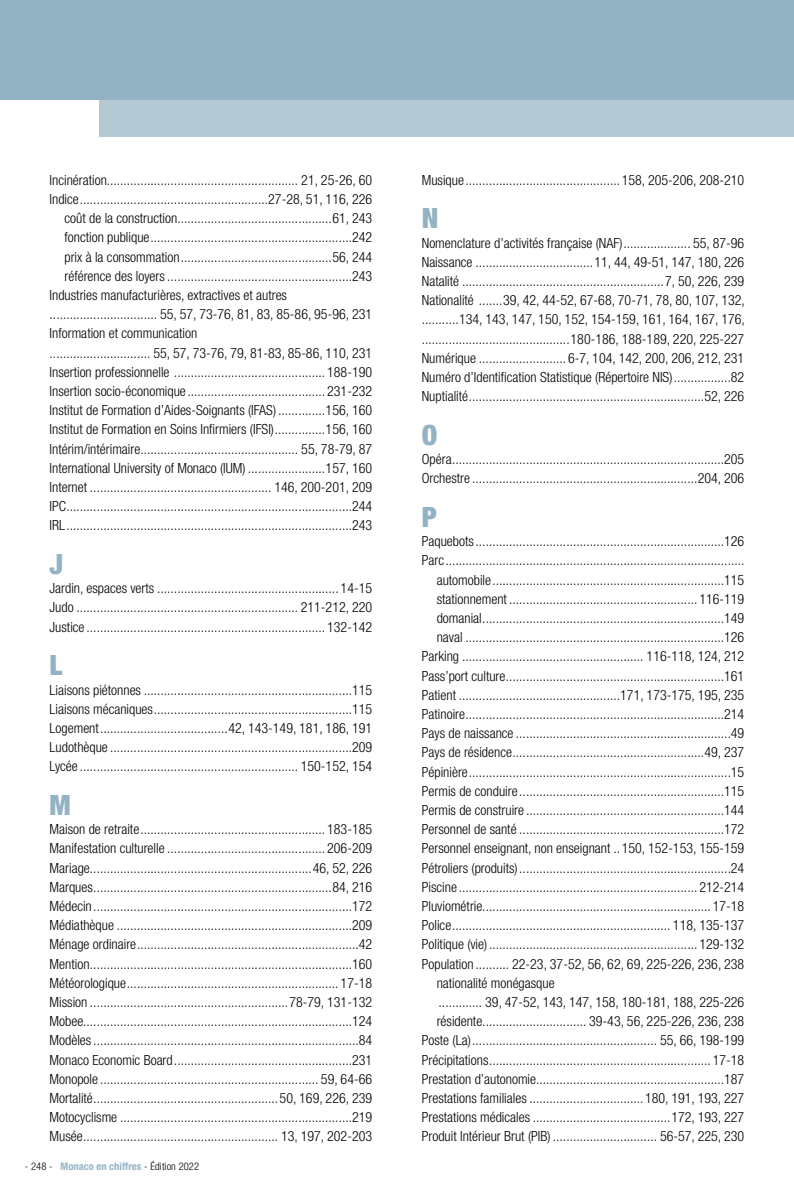
<style>
.page{position:relative;width:794px;height:1191px;background:#fff}
.page>*{position:absolute;margin:0;border:0;box-sizing:border-box;transform-origin:0 0}
.t1{font:900 condensed 28px "Helvetica Neue";color:#93b3c4}
.t2{font:300 condensed 14px/19.2px "Helvetica Neue";color:#000;text-align:justify}
.t3{font:300 condensed 10.5px "Helvetica Neue";letter-spacing:.01em;color:#000}
.s1{font-weight:700;color:#93b3c4}
</style>
<div class="page">
<div style="left:0;top:0;width:99px;height:99px;background:#93b3c4"></div>
<div style="left:99px;top:99px;width:695px;height:37px;background:#b5c9d5"></div>
<div style="left:99px;top:0;width:695px;height:99px;background:#93b3c4"></div>
<p class="t2" style="left:50px;top:170px;width:324px">Incinération......................................................... 21, 25-26, 60</p>
<p class="t2" style="left:50px;top:189px;width:324px">Indice........................................................27-28, 51, 116, 226</p>
<p class="t2" style="left:64px;top:208px;width:309px">coût de la construction..............................................61, 243</p>
<p class="t2" style="left:64px;top:228px;width:309px">fonction publique............................................................242</p>
<p class="t2" style="left:64px;top:247px;width:309px">prix à la consommation.............................................56, 244</p>
<p class="t2" style="left:64px;top:266px;width:309px">référence des loyers .......................................................243</p>
<p class="t2" style="left:50px;top:285px;width:239px">Industries manufacturières, extractives et autres</p>
<p class="t2" style="left:50px;top:304px;width:324px">................................ 55, 57, 73-76, 81, 83, 85-86, 95-96, 231</p>
<p class="t2" style="left:50px;top:324px;width:149px">Information et communication</p>
<p class="t2" style="left:50px;top:343px;width:324px">.............................. 55, 57, 73-76, 79, 81-83, 85-86, 110, 231</p>
<p class="t2" style="left:50px;top:362px;width:324px">Insertion professionnelle ............................................. 188-190</p>
<p class="t2" style="left:50px;top:381px;width:324px">Insertion socio-économique......................................... 231-232</p>
<p class="t2" style="left:50px;top:400px;width:324px">Institut de Formation d’Aides-Soignants (IFAS) ..............156, 160</p>
<p class="t2" style="left:50px;top:420px;width:324px">Institut de Formation en Soins Infirmiers (IFSI)...............156, 160</p>
<p class="t2" style="left:50px;top:439px;width:324px">Intérim/intérimaire............................................... 55, 78-79, 87</p>
<p class="t2" style="left:50px;top:458px;width:324px">International University of Monaco (IUM) .......................157, 160</p>
<p class="t2" style="left:50px;top:477px;width:324px">Internet ...................................................... 146, 200-201, 209</p>
<p class="t2" style="left:50px;top:496px;width:324px">IPC.....................................................................................244</p>
<p class="t2" style="left:50px;top:516px;width:324px">IRL.....................................................................................243</p>
<h1 class="t1" style="left:50px;top:547px;width:15px">J</h1>
<p class="t2" style="left:50px;top:578px;width:324px">Jardin, espaces verts ...................................................... 14-15<br>Judo .................................................................. 211-212, 220<br>Justice ....................................................................... 132-142</p>
<h1 class="t1" style="left:50px;top:648px;width:14px">L</h1>
<p class="t2" style="left:50px;top:680px;width:324px">Liaisons piétonnes ..............................................................115<br>Liaisons mécaniques...........................................................115<br>Logement......................................42, 143-149, 181, 186, 191<br>Ludothèque ........................................................................209<br>Lycée ................................................................. 150-152, 154</p>
<h1 class="t1" style="left:50px;top:787px;width:23px">M</h1>
<p class="t2" style="left:50px;top:819px;width:324px">Maison de retraite....................................................... 183-185<br>Manifestation culturelle ............................................... 206-209<br>Mariage..................................................................46, 52, 226<br>Marques.......................................................................84, 216<br>Médecin.............................................................................172<br>Médiathèque ......................................................................209<br>Ménage ordinaire..................................................................42<br>Mention..............................................................................160<br>Météorologique............................................................... 17-18<br>Mission ...........................................................78-79, 131-132<br>Mobee................................................................................124<br>Modèles...............................................................................84<br>Monaco Economic Board.....................................................231<br>Monopole ................................................................. 59, 64-66<br>Mortalité.......................................................50, 169, 226, 239<br>Motocyclisme .....................................................................219<br>Musée.......................................................... 13, 197, 202-203</p>
<p class="t3" style="left:25px;top:1159px;width:176px">- 248 - <span class="s1">Monaco en chiffres</span> - Édition 2022</p>
<p class="t2" style="left:422px;top:170px;width:324px">Musique..............................................158, 205-206, 208-210</p>
<h1 class="t1" style="left:422px;top:201px;width:18px">N</h1>
<p class="t2" style="left:422px;top:233px;width:324px">Nomenclature d’activités française (NAF).................... 55, 87-96<br>Naissance ...................................11, 44, 49-51, 147, 180, 226<br>Natalité ............................................................7, 50, 226, 239<br>Nationalité .......39, 42, 44-52, 67-68, 70-71, 78, 80, 107, 132, ...........134, 143, 147, 150, 152, 154-159, 161, 164, 167, 176, ............................................180-186, 188-189, 220, 225-227<br>Numérique .......................... 6-7, 104, 142, 200, 206, 212, 231<br>Numéro d’Identification Statistique (Répertoire NIS).................82<br>Nuptialité......................................................................52, 226</p>
<h1 class="t1" style="left:422px;top:418px;width:17px">O</h1>
<p class="t2" style="left:422px;top:449px;width:324px">Opéra.................................................................................205<br>Orchestre ...................................................................204, 206</p>
<h1 class="t1" style="left:422px;top:500px;width:17px">P</h1>
<p class="t2" style="left:422px;top:531px;width:324px">Paquebots..........................................................................126</p>
<p class="t2" style="left:422px;top:550px;width:324px">Parc.........................................................................................</p>
<p class="t2" style="left:437px;top:570px;width:309px">automobile.....................................................................115</p>
<p class="t2" style="left:437px;top:589px;width:309px">stationnement ........................................................ 116-119</p>
<p class="t2" style="left:437px;top:608px;width:309px">domanial........................................................................149</p>
<p class="t2" style="left:437px;top:627px;width:309px">naval .............................................................................126</p>
<p class="t2" style="left:422px;top:646px;width:324px">Parking ...................................................... 116-118, 124, 212</p>
<p class="t2" style="left:422px;top:666px;width:324px">Pass’port culture.................................................................161</p>
<p class="t2" style="left:422px;top:685px;width:324px">Patient ................................................171, 173-175, 195, 235</p>
<p class="t2" style="left:422px;top:704px;width:324px">Patinoire.............................................................................214</p>
<p class="t2" style="left:422px;top:723px;width:324px">Pays de naissance ................................................................49</p>
<p class="t2" style="left:422px;top:742px;width:324px">Pays de résidence.........................................................49, 237</p>
<p class="t2" style="left:422px;top:762px;width:324px">Pépinière..............................................................................15</p>
<p class="t2" style="left:422px;top:781px;width:324px">Permis de conduire .............................................................115</p>
<p class="t2" style="left:422px;top:800px;width:324px">Permis de construire ...........................................................144</p>
<p class="t2" style="left:422px;top:819px;width:324px">Personnel de santé .............................................................172</p>
<p class="t2" style="left:422px;top:838px;width:324px">Personnel enseignant, non enseignant ..150, 152-153, 155-159</p>
<p class="t2" style="left:422px;top:858px;width:324px">Pétroliers (produits)...............................................................24</p>
<p class="t2" style="left:422px;top:877px;width:324px">Piscine ....................................................................... 212-214</p>
<p class="t2" style="left:422px;top:896px;width:324px">Pluviométrie.................................................................... 17-18</p>
<p class="t2" style="left:422px;top:915px;width:324px">Police................................................................. 118, 135-137</p>
<p class="t2" style="left:422px;top:934px;width:324px">Politique (vie) .............................................................. 129-132</p>
<p class="t2" style="left:422px;top:954px;width:324px">Population .......... 22-23, 37-52, 56, 62, 69, 225-226, 236, 238</p>
<p class="t2" style="left:437px;top:973px;width:119px">nationalité monégasque</p>
<p class="t2" style="left:438px;top:992px;width:307px">............. 39, 47-52, 143, 147, 158, 180-181, 188, 225-226</p>
<p class="t2" style="left:437px;top:1011px;width:309px">résidente............................... 39-43, 56, 225-226, 236, 238</p>
<p class="t2" style="left:422px;top:1030px;width:324px">Poste (La)....................................................... 55, 66, 198-199</p>
<p class="t2" style="left:422px;top:1050px;width:324px">Précipitations.................................................................. 17-18</p>
<p class="t2" style="left:422px;top:1069px;width:324px">Prestation d’autonomie........................................................187</p>
<p class="t2" style="left:422px;top:1088px;width:324px">Prestations familiales ..................................180, 191, 193, 227</p>
<p class="t2" style="left:422px;top:1107px;width:324px">Prestations médicales .........................................172, 193, 227</p>
<p class="t2" style="left:422px;top:1126px;width:324px">Produit Intérieur Brut (PIB) ............................... 56-57, 225, 230</p>
</div>
